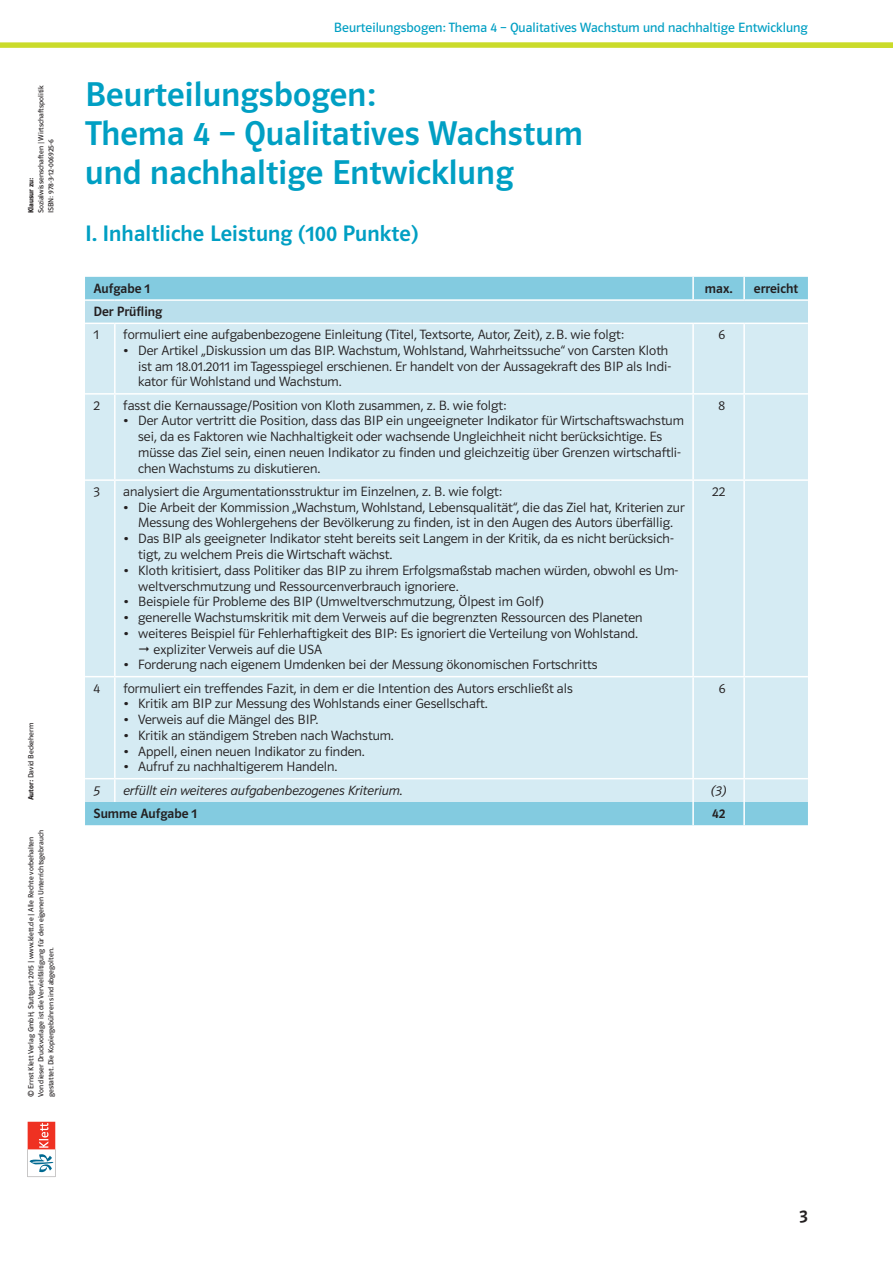
<style>
.page{position:relative;width:893px;height:1263px;background:#fff}
.page>*{position:absolute;margin:0;border:0;box-sizing:border-box;transform-origin:0 0}
.t1{font:34.5px/39px "Polo ST11 K Krftg";letter-spacing:.005em;color:#009fc3}
.t2{font:22.5px "Polo ST11 K Krftg";letter-spacing:.005em;color:#009fc3}
.t3{font:18px "Polo ST11 K Krftg";color:#231f20}
.t4{font:13.5px/15.8px "Polo ST11 K Leicht";color:#231f20}
.t5{font:13.5px "Polo ST11 K Buch";color:#009fc3}
.t6{font:13.5px "Polo ST11 K Leicht Kursiv";color:#231f20}
.t7{font:13.5px "Polo ST11 K Krftg";color:#231f20}
.t8{font:7.5px/10.1px "Polo ST11 K Buch";color:#231f20}
.t9{font:7.5px "Polo ST11 K Hfett";color:#231f20}
.s1{font-family:"Polo ST11 K Leicht"}
.s2{font-family:"Polo ST11 K Hfett"}
</style>
<div class="page">
<svg style="left:28px;top:1122px;width:27px;height:55px"></svg>
<div style="left:85px;top:277px;width:723px;height:548px;background:#83cbe0"></div>
<div style="left:85px;top:300px;width:723px;height:23px;background:#badfec"></div>
<div style="left:85px;top:324px;width:723px;height:478px;background:#d5ebf3"></div>
<hr style="left:743px;top:277px;width:2px;height:22px;background:#fff">
<hr style="left:114px;top:324px;width:2px;height:69px;background:#fff">
<hr style="left:692px;top:324px;width:2px;height:69px;background:#fff">
<hr style="left:743px;top:324px;width:2px;height:69px;background:#fff">
<hr style="left:85px;top:393px;width:30px;height:2px;background:#fff">
<hr style="left:115px;top:393px;width:578px;height:2px;background:#fff">
<hr style="left:114px;top:395px;width:2px;height:84px;background:#fff">
<hr style="left:693px;top:393px;width:51px;height:2px;background:#fff">
<hr style="left:692px;top:395px;width:2px;height:84px;background:#fff">
<hr style="left:744px;top:393px;width:64px;height:2px;background:#fff">
<hr style="left:743px;top:395px;width:2px;height:84px;background:#fff">
<hr style="left:85px;top:479px;width:30px;height:2px;background:#fff">
<hr style="left:115px;top:479px;width:578px;height:2px;background:#fff">
<hr style="left:114px;top:481px;width:2px;height:195px;background:#fff">
<hr style="left:693px;top:479px;width:51px;height:2px;background:#fff">
<hr style="left:692px;top:481px;width:2px;height:195px;background:#fff">
<hr style="left:744px;top:479px;width:64px;height:2px;background:#fff">
<hr style="left:743px;top:481px;width:2px;height:195px;background:#fff">
<hr style="left:85px;top:676px;width:30px;height:1px;background:#fff">
<hr style="left:115px;top:676px;width:578px;height:1px;background:#fff">
<hr style="left:114px;top:677px;width:2px;height:101px;background:#fff">
<hr style="left:693px;top:676px;width:51px;height:1px;background:#fff">
<hr style="left:692px;top:677px;width:2px;height:101px;background:#fff">
<hr style="left:744px;top:676px;width:64px;height:1px;background:#fff">
<hr style="left:743px;top:677px;width:2px;height:101px;background:#fff">
<hr style="left:85px;top:778px;width:30px;height:1px;background:#fff">
<hr style="left:115px;top:778px;width:578px;height:1px;background:#fff">
<hr style="left:114px;top:779px;width:2px;height:23px;background:#fff">
<hr style="left:693px;top:778px;width:51px;height:1px;background:#fff">
<hr style="left:692px;top:779px;width:2px;height:23px;background:#fff">
<hr style="left:744px;top:778px;width:64px;height:1px;background:#fff">
<hr style="left:743px;top:779px;width:2px;height:23px;background:#fff">
<hr style="left:743px;top:802px;width:2px;height:23px;background:#fff">
<hr style="left:693px;top:299px;width:51px;height:2px;background:#fff">
<hr style="left:744px;top:299px;width:64px;height:2px;background:#fff">
<hr style="left:85px;top:323px;width:30px;height:1px;background:#fff">
<hr style="left:115px;top:323px;width:578px;height:1px;background:#fff">
<hr style="left:693px;top:323px;width:51px;height:1px;background:#fff">
<hr style="left:744px;top:323px;width:64px;height:1px;background:#fff">
<hr style="left:692px;top:802px;width:2px;height:23px;background:#fff">
<hr style="left:692px;top:277px;width:2px;height:22px;background:#fff">
<hr style="left:85px;top:299px;width:30px;height:2px;background:#fff">
<hr style="left:115px;top:299px;width:578px;height:2px;background:#fff">
<svg style="left:0;top:42px;width:893px;height:6px;background:#cedd3c"></svg>
<svg style="left:139px;top:647px;width:10px;height:5px"></svg>
<p class="t8" style="left:36px;top:213px;width:130px;rotate:-90deg">Sozialwissenschaften <span class="s1">|</span> Wirtschaftspolitik<br>ISBN: 978-3-12-006925-6</p>
<p class="t9" style="left:27px;top:213px;width:37px;rotate:-90deg">Klausur zu:</p>
<p class="t8" style="left:26px;top:800px;width:79px;rotate:-90deg"><span class="s2">Autor:</span> David Beckeherm</p>
<p class="t8" style="left:26px;top:1097px;width:269px;rotate:-90deg">© Ernst Klett Verlag GmbH, Stuttgart 2015 | www.klett.de | Alle Rechte vorbehalten<br>Von dieser Druckvorlage ist die Vervielfältigung für den eigenen Unterrichtsgebrauch gestattet. Die Kopiergebühren sind abgegolten.</p>
<p class="t5" style="left:334px;top:20px;width:475px">Beurteilungsbogen: Thema 4 – Qualitatives Wachstum und nachhaltige Entwicklung</p>
<h1 class="t1" style="left:85px;top:75px;width:499px">Beurteilungsbogen:<br>Thema 4 – Qualitatives Wachstum und nachhaltige Entwicklung</h1>
<h2 class="t2" style="left:85px;top:221px;width:335px">I. Inhaltliche Leistung (100 Punkte)</h2>
<p class="t7" style="left:94px;top:281px;width:58px">Aufgabe 1</p>
<p class="t7" style="left:705px;top:281px;width:29px">max.</p>
<p class="t7" style="left:754px;top:281px;width:46px">erreicht</p>
<p class="t7" style="left:94px;top:304px;width:70px">Der Prüfling</p>
<p class="t4" style="left:94px;top:327px;width:7px">1</p>
<p class="t4" style="left:123px;top:327px;width:502px">formuliert eine aufgabenbezogene Einleitung (Titel, Textsorte, Autor, Zeit), z.B. wie folgt:</p>
<p class="t4" style="left:138px;top:343px;width:534px;text-indent:-15px">• Der Artikel „Diskussion um das BIP. Wachstum, Wohlstand, Wahrheitssuche“ von Carsten Kloth ist am 18.01.2011 im Tagesspiegel erschienen. Er handelt von der Aussagekraft des BIP als Indi&shy;kator für Wohlstand und Wachstum.</p>
<p class="t4" style="left:719px;top:327px;width:8px">6</p>
<p class="t4" style="left:94px;top:397px;width:8px">2</p>
<p class="t4" style="left:123px;top:397px;width:385px">fasst die Kernaussage/Position von Kloth zusammen, z. B. wie folgt:</p>
<p class="t4" style="left:138px;top:413px;width:547px;text-indent:-15px">• Der Autor vertritt die Position, dass das BIP ein ungeeigneter Indikator für Wirtschaftswachstum sei, da es Faktoren wie Nachhaltigkeit oder wachsende Ungleichheit nicht berücksichtige. Es müsse das Ziel sein, einen neuen Indikator zu finden und gleichzeitig über Grenzen wirtschaftli&shy;chen Wachstums zu diskutieren.</p>
<p class="t4" style="left:94px;top:484px;width:8px">3</p>
<p class="t4" style="left:123px;top:484px;width:380px">analysiert die Argumentationsstruktur im Einzelnen, z. B. wie folgt:</p>
<p class="t4" style="left:123px;top:499px;width:563px;text-align:center">• Die Arbeit der Kommission „Wachstum, Wohlstand, Lebensqualität“, die das Ziel hat, Kriterien zur<br>Messung des Wohlergehens der Bevölkerung zu finden, ist in den Augen des Autors überfällig.</p>
<p class="t4" style="left:138px;top:531px;width:537px;text-indent:-15px">• Das BIP als geeigneter Indikator steht bereits seit Langem in der Kritik, da es nicht berücksich&shy;tigt, zu welchem Preis die Wirtschaft wächst.</p>
<p class="t4" style="left:138px;top:562px;width:542px;text-indent:-15px">• Kloth kritisiert, dass Politiker das BIP zu ihrem Erfolgsmaßstab machen würden, obwohl es Um&shy;weltverschmutzung und Ressourcenverbrauch ignoriere.</p>
<p class="t4" style="left:123px;top:594px;width:422px">• Beispiele für Probleme des BIP (Umweltverschmutzung, Ölpest im Golf)</p>
<p class="t4" style="left:123px;top:610px;width:521px">• generelle Wachstumskritik mit dem Verweis auf die begrenzten Ressourcen des Planeten</p>
<p class="t4" style="left:154px;top:625px;width:486px;text-indent:-30px">• weiteres Beispiel für Fehlerhaftigkeit des BIP: Es ignoriert die Verteilung von Wohlstand. expliziter Verweis auf die USA</p>
<p class="t4" style="left:123px;top:657px;width:475px">• Forderung nach eigenem Umdenken bei der Messung ökonomischen Fortschritts</p>
<p class="t4" style="left:94px;top:680px;width:8px">4</p>
<p class="t4" style="left:123px;top:680px;width:451px">formuliert ein treffendes Fazit, in dem er die Intention des Autors erschließt als</p>
<p class="t4" style="left:123px;top:696px;width:366px">• Kritik am BIP zur Messung des Wohlstands einer Gesellschaft.</p>
<p class="t4" style="left:123px;top:712px;width:196px">• Verweis auf die Mängel des BIP.</p>
<p class="t4" style="left:123px;top:727px;width:272px">• Kritik an ständigem Streben nach Wachstum.</p>
<p class="t4" style="left:123px;top:743px;width:243px">• Appell, einen neuen Indikator zu finden.</p>
<p class="t4" style="left:123px;top:759px;width:215px">• Aufruf zu nachhaltigerem Handeln.</p>
<p class="t4" style="left:719px;top:397px;width:8px">8</p>
<p class="t4" style="left:712px;top:484px;width:15px">22</p>
<p class="t4" style="left:719px;top:680px;width:8px">6</p>
<p class="t6" style="left:94px;top:783px;width:8px">5</p>
<p class="t6" style="left:123px;top:783px;width:281px">erfüllt ein weiteres aufgabenbezogenes Kriterium.</p>
<p class="t6" style="left:711px;top:783px;width:17px">(3)</p>
<p class="t7" style="left:94px;top:806px;width:105px">Summe Aufgabe 1</p>
<p class="t7" style="left:712px;top:806px;width:15px">42</p>
<h3 class="t3" style="left:799px;top:1206px;width:10px">3</h3>
</div>
